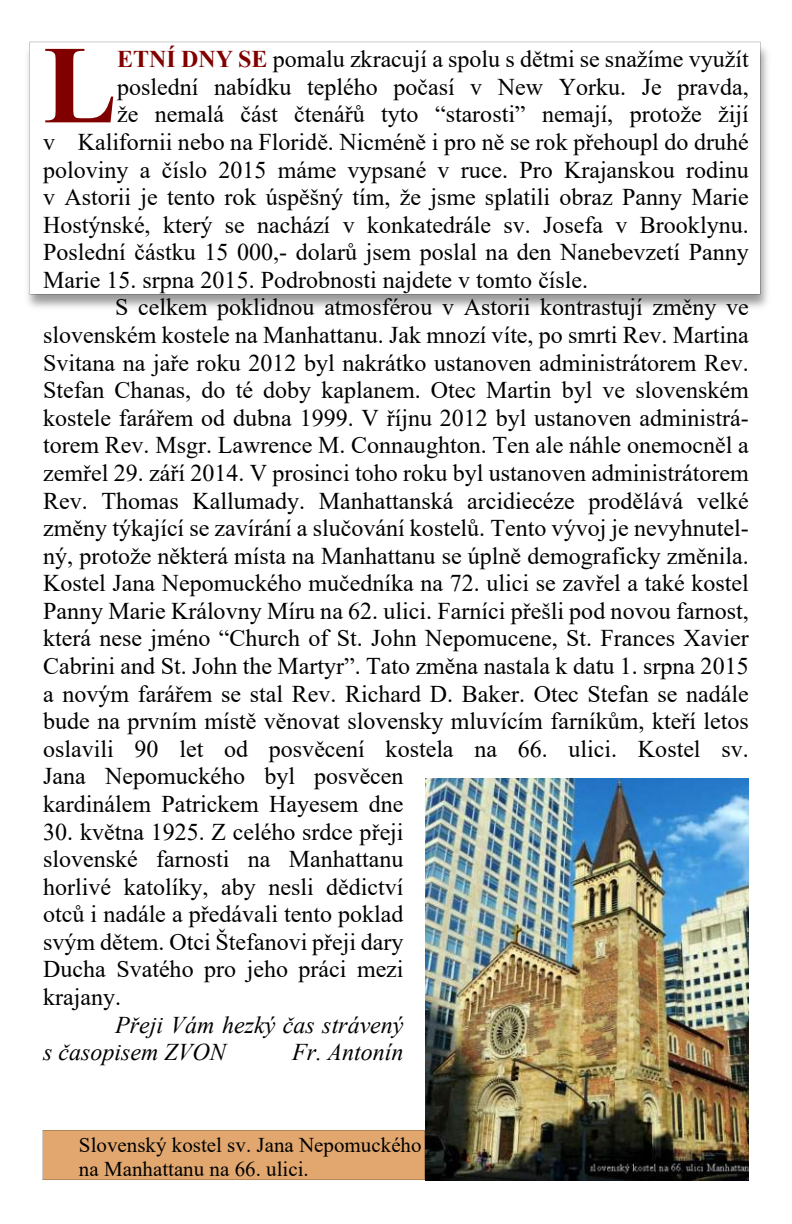
<style>
.page{position:relative;width:792px;height:1224px;background:#fff}
.page>*{position:absolute;margin:0;border:0;box-sizing:border-box;transform-origin:0 0}
.t1{font:700 111px "Times New Roman";color:#800000}
.t2{font:24px/27.6px "Times New Roman";color:#000;text-align:justify}
.t3{font:italic 24px/27.6px "Times New Roman";color:#000}
.t4{font:21px/24.2px "Times New Roman";color:#000}
.s1{font-weight:700;color:#800000}
</style>
<div class="page">
<img style="left:27px;top:41px;width:741px;height:267px">
<svg style="left:29px;top:42px;width:731px;height:252px"></svg>
<div style="left:42px;top:1130px;width:383px;height:50px;background:#e1a76e"></div>
<img style="left:425px;top:779px;width:324px;height:402px">
<h1 class="t1" style="left:43px;top:47px;width:76px">L</h1>
<p class="t2" style="left:117px;top:48px;width:633px"><span class="s1">ETNÍ DNY SE</span> pomalu zkracují a spolu s dětmi se snažíme využít</p>
<p class="t2" style="left:117px;top:75px;width:633px">poslední nabídku teplého počasí v New Yorku. Je pravda,</p>
<p class="t2" style="left:117px;top:103px;width:633px">že nemalá část čtenářů tyto “starosti” nemají, protože žijí</p>
<p class="t2" style="left:43px;top:130px;width:707px">v Kalifornii nebo na Floridě. Nicméně i pro ně se rok přehoupl do druhé</p>
<p class="t2" style="left:43px;top:158px;width:707px">poloviny a číslo 2015 máme vypsané v ruce. Pro Krajanskou rodinu</p>
<p class="t2" style="left:43px;top:186px;width:707px">v Astorii je tento rok úspěšný tím, že jsme splatili obraz Panny Marie</p>
<p class="t2" style="left:43px;top:213px;width:707px">Hostýnské, který se nachází v konkatedrále sv. Josefa v Brooklynu.</p>
<p class="t2" style="left:43px;top:241px;width:707px">Poslední částku 15 000,- dolarů jsem poslal na den Nanebevzetí Panny</p>
<p class="t2" style="left:43px;top:268px;width:547px">Marie 15. srpna 2015. Podrobnosti najdete v tomto čísle.</p>
<p class="t2" style="left:115px;top:296px;width:635px">S celkem poklidnou atmosférou v Astorii kontrastují změny ve</p>
<p class="t2" style="left:43px;top:324px;width:707px">slovenském kostele na Manhattanu. Jak mnozí víte, po smrti Rev. Martina</p>
<p class="t2" style="left:43px;top:351px;width:707px">Svitana na jaře roku 2012 byl nakrátko ustanoven administrátorem Rev.</p>
<p class="t2" style="left:43px;top:379px;width:707px">Stefan Chanas, do té doby kaplanem. Otec Martin byl ve slovenském</p>
<p class="t2" style="left:43px;top:406px;width:707px">kostele farářem od dubna 1999. V říjnu 2012 byl ustanoven administrá-</p>
<p class="t2" style="left:43px;top:434px;width:707px">torem Rev. Msgr. Lawrence M. Connaughton. Ten ale náhle onemocněl a</p>
<p class="t2" style="left:43px;top:461px;width:707px">zemřel 29. září 2014. V prosinci toho roku byl ustanoven administrátorem</p>
<p class="t2" style="left:43px;top:489px;width:707px">Rev. Thomas Kallumady. Manhattanská arcidiecéze prodělává velké</p>
<p class="t2" style="left:43px;top:517px;width:707px">změny týkající se zavírání a slučování kostelů. Tento vývoj je nevyhnutel-</p>
<p class="t2" style="left:43px;top:544px;width:707px">ný, protože některá místa na Manhattanu se úplně demograficky změnila.</p>
<p class="t2" style="left:43px;top:572px;width:707px">Kostel Jana Nepomuckého mučedníka na 72. ulici se zavřel a také kostel</p>
<p class="t2" style="left:43px;top:599px;width:707px">Panny Marie Královny Míru na 62. ulici. Farníci přešli pod novou farnost,</p>
<p class="t2" style="left:43px;top:627px;width:707px">která nese jméno “Church of St. John Nepomucene, St. Frances Xavier</p>
<p class="t2" style="left:43px;top:655px;width:707px">Cabrini and St. John the Martyr”. Tato změna nastala k datu 1. srpna 2015</p>
<p class="t2" style="left:43px;top:682px;width:707px">a novým farářem se stal Rev. Richard D. Baker. Otec Stefan se nadále</p>
<p class="t2" style="left:43px;top:710px;width:707px">bude na prvním místě věnovat slovensky mluvícím farníkům, kteří letos</p>
<p class="t2" style="left:43px;top:737px;width:707px">oslavili 90 let od posvěcení kostela na 66. ulici. Kostel sv.</p>
<p class="t2" style="left:43px;top:765px;width:362px">Jana Nepomuckého byl posvěcen</p>
<p class="t2" style="left:43px;top:792px;width:362px">kardinálem Patrickem Hayesem dne</p>
<p class="t2" style="left:43px;top:820px;width:362px">30. května 1925. Z celého srdce přeji slovenské farnosti na Manhattanu horlivé katolíky, aby nesli dědictví otců i nadále a předávali tento poklad svým dětem. Otci Štefanovi přeji dary Ducha Svatého pro jeho práci mezi krajany.</p>
<p class="t3" style="left:43px;top:1013px;width:362px;text-indent:72px">Přeji Vám hezký čas strávený s časopisem ZVON</p>
<p class="t3" style="left:292px;top:1041px;width:113px">Fr. Antonín</p>
<p class="t4" style="left:79px;top:1135px;width:344px">Slovenský kostel sv. Jana Nepomuckého na Manhattanu na 66. ulici.</p>
</div>
